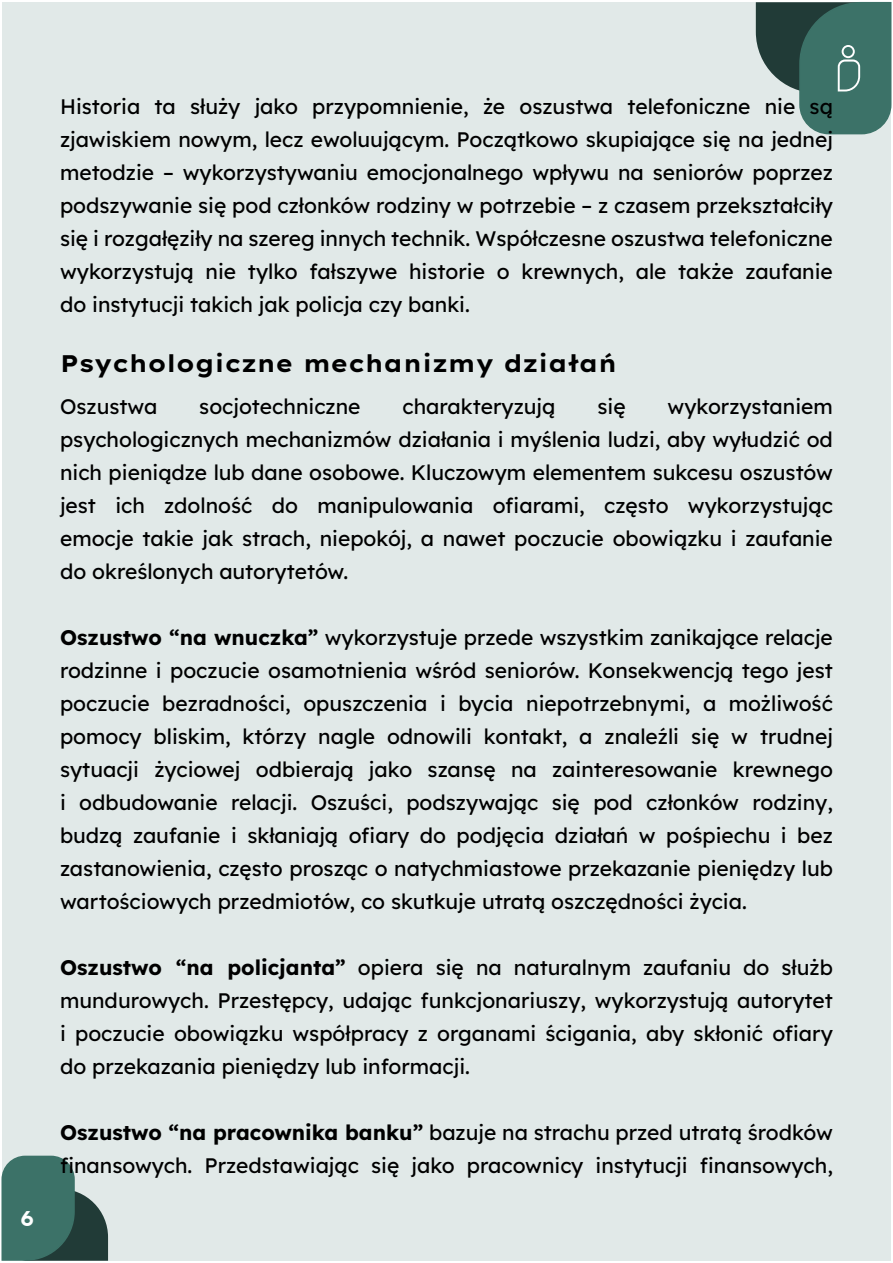
<style>
.page{position:relative;width:893px;height:1263px;background:#fff}
.page>*{position:absolute;margin:0;border:0;box-sizing:border-box;transform-origin:0 0}
.t1{font:24px "Lexend Exa";color:#000}
.t2{font:21px/33px "Lexend Deca";color:#000;text-align:justify}
.t3{font:21px "Lexend Exa";color:#fff}
</style>
<div class="page">
<div style="left:2px;top:2px;width:888px;height:1259px;background:#e1e9e8"></div>
<svg style="left:755px;top:1px;width:137px;height:134px"></svg>
<svg style="left:1px;top:1155px;width:107px;height:106px"></svg>
<p class="t3" style="left:20px;top:1202px;width:16px">6</p>
<p class="t2" style="left:60px;top:89px;width:774px">Historia ta służy jako przypomnienie, że oszustwa telefoniczne nie są zjawiskiem nowym, lecz ewoluującym. Początkowo skupiające się na jednej metodzie – wykorzystywaniu emocjonalnego wpływu na seniorów poprzez podszywanie się pod członków rodziny w potrzebie – z czasem przekształciły się i rozgałęziły na szereg innych technik. Współczesne oszustwa telefoniczne wykorzystują nie tylko fałszywe historie o krewnych, ale także zaufanie do instytucji takich jak policja czy banki.</p>
<p class="t1" style="left:60px;top:345px;width:559px">Psychologiczne mechanizmy działań</p>
<p class="t2" style="left:60px;top:389px;width:99px">Oszustwa</p>
<p class="t2" style="left:199px;top:389px;width:163px">socjotechniczne</p>
<p class="t2" style="left:402px;top:389px;width:154px">charakteryzują</p>
<p class="t2" style="left:597px;top:389px;width:30px">się</p>
<p class="t2" style="left:60px;top:389px;width:774px;text-indent:607px">wykorzystaniem psychologicznych mechanizmów działania i myślenia ludzi, aby wyłudzić od nich pieniądze lub dane osobowe. Kluczowym elementem sukcesu oszustów jest ich zdolność do manipulowania ofiarami, często wykorzystując emocje takie jak strach, niepokój, a nawet poczucie obowiązku i zaufanie do określonych autorytetów.</p>
<p class="t2" style="left:60px;top:620px;width:774px">Oszustwo “na wnuczka” wykorzystuje przede wszystkim zanikające relacje rodzinne i poczucie osamotnienia wśród seniorów. Konsekwencją tego jest poczucie bezradności, opuszczenia i bycia niepotrzebnymi, a możliwość pomocy bliskim, którzy nagle odnowili kontakt, a znaleźli się w trudnej sytuacji życiowej odbierają jako szansę na zainteresowanie krewnego i odbudowanie relacji. Oszuści, podszywając się pod członków rodziny, budzą zaufanie i skłaniają ofiary do podjęcia działań w pośpiechu i bez zastanowienia, często prosząc o natychmiastowe przekazanie pieniędzy lub wartościowych przedmiotów, co skutkuje utratą oszczędności życia.</p>
<p class="t2" style="left:60px;top:950px;width:774px">Oszustwo “na policjanta” opiera się na naturalnym zaufaniu do służb mundurowych. Przestępcy, udając funkcjonariuszy, wykorzystują autorytet i poczucie obowiązku współpracy z organami ścigania, aby skłonić ofiary do przekazania pieniędzy lub informacji.</p>
<p class="t2" style="left:60px;top:1115px;width:774px">Oszustwo “na pracownika banku” bazuje na strachu przed utratą środków finansowych. Przedstawiając się jako pracownicy instytucji finansowych,</p>
</div>
